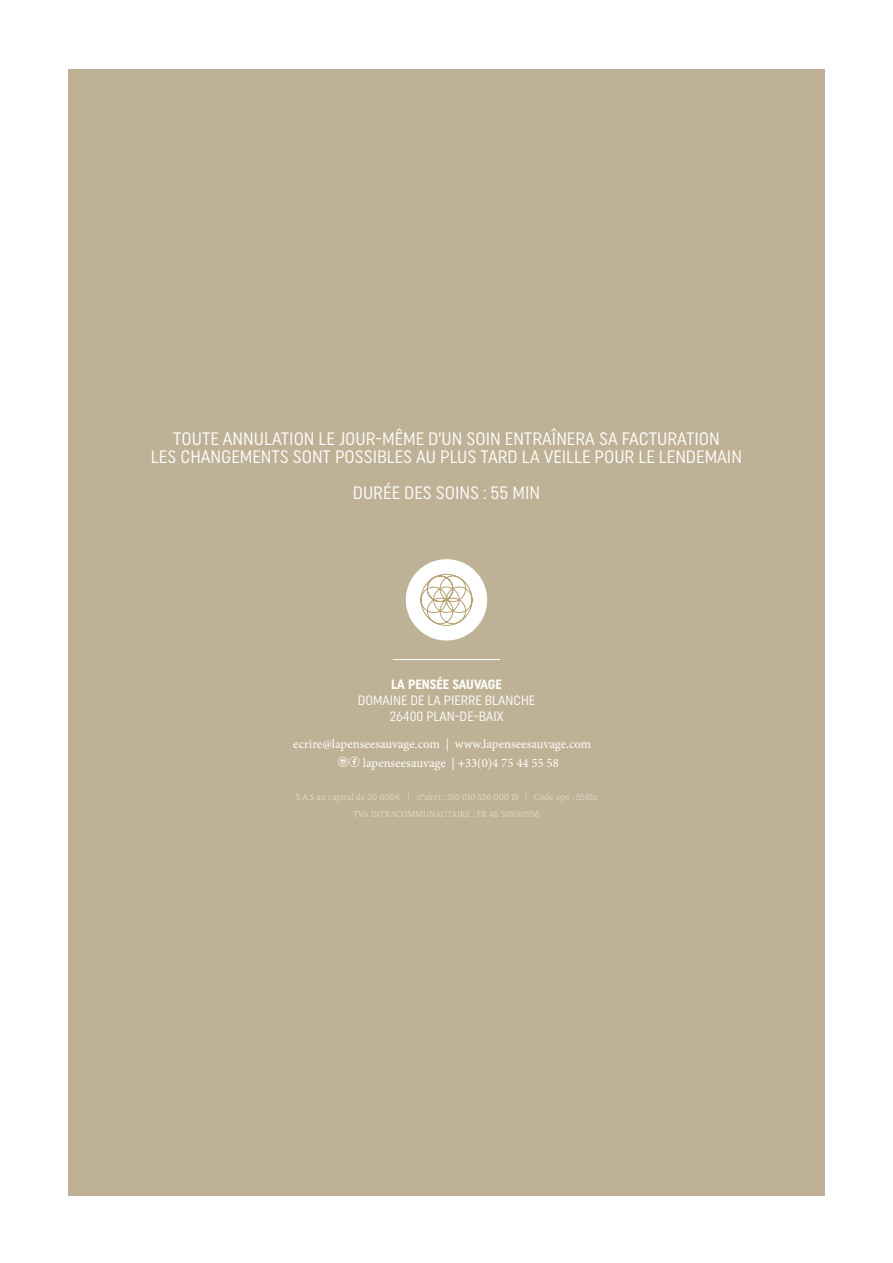
<style>
.page{position:relative;width:893px;height:1263px;background:#fff}
.page>*{position:absolute;margin:0;border:0;box-sizing:border-box;transform-origin:0 0}
.t1{font:18px "Uniform Condensed";color:#fff}
.t2{font:13.5px/16.2px "Uniform Condensed";color:#fff;text-align:center}
.t3{font:12.75px "Minion Pro";color:#fff}
.t4{font:300 9px "Torrent";color:#e6e1d4}
.s1{font-weight:700}
.s2{font-family:"Social Shapes";font-size:15px}
.s3{font-family:"Myriad Pro";font-size:12px}
</style>
<div class="page">
<div style="left:68px;top:69px;width:757px;height:1127px;background:#bfb195"></div>
<hr style="left:393px;top:659px;width:107px;height:1px;background:#fff">
<div style="left:406px;top:559px;width:81px;height:81px;background:#fff;border-radius:50%"></div>
<svg style="left:420px;top:574px;width:53px;height:52px"></svg>
<p class="t1" style="left:173px;top:428px;width:548px">TOUTE ANNULATION LE JOUR-MÊME D’UN SOIN ENTRAÎNERA SA FACTURATION</p>
<p class="t1" style="left:151px;top:446px;width:593px">LES CHANGEMENTS SONT POSSIBLES AU PLUS TARD LA VEILLE POUR LE LENDEMAIN</p>
<p class="t1" style="left:353px;top:482px;width:189px">DURÉE DES SOINS : 55 MIN</p>
<p class="t2" style="left:358px;top:676px;width:179px"><span class="s1">LA PENSÉE SAUVAGE<br></span>DOMAINE DE LA PIERRE BLANCHE<br>26400 PLAN-DE-BAIX</p>
<p class="t3" style="left:338px;top:754px;width:222px"><span class="s2">fc</span> lapenseesauvage | <span class="s3">+</span>33(0)4 75 44 55 58</p>
<p class="t3" style="left:293px;top:736px;width:299px">ecrire@lapenseesauvage.com | www.lapenseesauvage.com</p>
<p class="t4" style="left:296px;top:792px;width:303px">S.A.S au capital de 20 000€ | n°siret : 510 010 556 000 15 | Code ape : 5510z</p>
<p class="t4" style="left:353px;top:808px;width:188px">TVA INTRACOMMUNAUTAIRE : FR 46 510010556</p>
</div>
